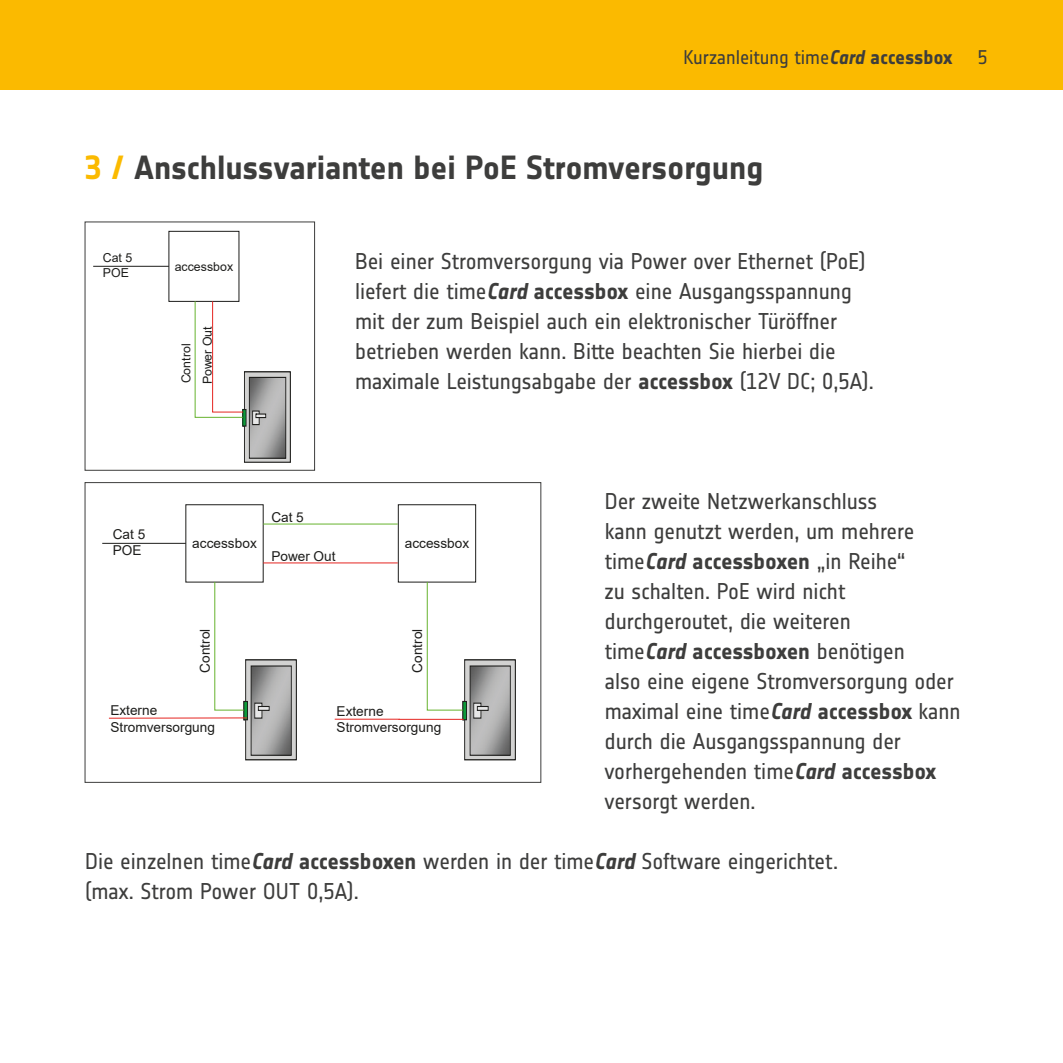
<style>
.page{position:relative;width:1063px;height:1063px;background:#fff}
.page>*{position:absolute;margin:0;border:0;box-sizing:border-box;transform-origin:0 0}
.überschrift_spaltens{font:700 33px "Notes";letter-spacing:-.01em;color:#3d3d3c}
.subline_seite{font:22.5px "Notes Regular Tf";letter-spacing:-.005em;color:#3d3d3c}
.subline_seite-2{font:22.5px "Notes Bold Tf";letter-spacing:-.01em;color:#3d3d3c}
.t1{font:19.5px "Notes";letter-spacing:-.005em;color:#3d3d3c}
.t2{font:19.5px "Notes Regular Tf";color:#3d3d3c}
.t3{font:13.5px/16.5px "Arial";letter-spacing:.005em;color:#1d1d1b}
.t4{font:12.3px/14.7px "Arial";letter-spacing:.005em;color:#1d1d1b}
.t5{font:12.3px "Notes";letter-spacing:.005em;color:#1d1d1b}
.s1{font-family:"Notes Bold Italic Tf"}
.s2{font-family:"Notes Bold Tf"}
.s3{font-family:"Notes Bold Tf";font-weight:400;color:#fbba00}
.s4{font-family:"Notes"}
.s5{font-family:"Notes Regular Tf"}
</style>
<div class="page">
<div style="left:0;top:0;width:1063px;height:89px;background:#fbba00"></div>
<svg style="left:246px;top:373px;width:43px;height:88px;background:#adadad"></svg>
<div style="left:244px;top:371px;width:47px;height:92px;border:1px solid #1d1d1b"></div>
<div style="left:249px;top:377px;width:37px;height:81px;border:1px solid #1d1d1b"></div>
<svg style="left:254px;top:413px;width:3px;height:10px"></svg>
<div style="left:252px;top:411px;width:7px;height:14px;border:1px solid #1d1d1b"></div>
<svg style="left:255px;top:414px;width:11px;height:4px"></svg>
<div style="left:169px;top:231px;width:70px;height:71px;border:1px solid #1d1d1b"></div>
<hr style="left:93px;top:266px;width:76px;height:1px;background:#1d1d1b">
<svg style="left:194px;top:300px;width:50px;height:118px"></svg>
<div style="left:85px;top:222px;width:230px;height:249px;border:1px solid #3d3d3c"></div>
<svg style="left:247px;top:661px;width:48px;height:97px;background:#aeaeae"></svg>
<div style="left:245px;top:659px;width:52px;height:101px;border:1px solid #1d1d1b"></div>
<div style="left:251px;top:666px;width:41px;height:90px;border:1px solid #1d1d1b"></div>
<svg style="left:256px;top:705px;width:4px;height:11px"></svg>
<div style="left:254px;top:703px;width:8px;height:15px;border:1px solid #1d1d1b"></div>
<svg style="left:258px;top:706px;width:12px;height:5px"></svg>
<div style="left:244px;top:701px;width:4px;height:19px;border:1px solid #1d1d1b"></div>
<hr style="left:102px;top:543px;width:84px;height:1px;background:#1d1d1b">
<svg style="left:214px;top:581px;width:31px;height:130px"></svg>
<svg style="left:466px;top:661px;width:48px;height:97px;background:#aeaeae"></svg>
<div style="left:464px;top:659px;width:52px;height:101px;border:1px solid #1d1d1b"></div>
<div style="left:470px;top:666px;width:41px;height:90px;border:1px solid #1d1d1b"></div>
<svg style="left:475px;top:705px;width:4px;height:11px"></svg>
<div style="left:473px;top:703px;width:8px;height:15px;border:1px solid #1d1d1b"></div>
<svg style="left:477px;top:706px;width:12px;height:5px"></svg>
<div style="left:463px;top:701px;width:4px;height:19px;border:1px solid #1d1d1b"></div>
<div style="left:398px;top:504px;width:78px;height:79px;border:1px solid #1d1d1b"></div>
<svg style="left:426px;top:581px;width:38px;height:130px"></svg>
<hr style="left:335px;top:719px;width:129px;height:1px;background:#e52521">
<hr style="left:109px;top:717px;width:138px;height:2px;background:#e52521">
<hr style="left:263px;top:524px;width:135px;height:1px;background:#66b32e">
<hr style="left:263px;top:562px;width:135px;height:1px;background:#e52521">
<div style="left:85px;top:482px;width:456px;height:301px;border:1px solid #3d3d3c"></div>
<p class="t1" style="left:684px;top:47px;width:271px">Kurzanleitung time<span class="s1">Card</span> <span class="s2">accessbox</span></p>
<p class="t2" style="left:978px;top:47px;width:11px">5</p>
<p class="überschrift_spaltens" style="left:85px;top:149px;width:680px"><span class="s3">3 /</span> Anschlussvarianten bei PoE Stromversorgung</p>
<p class="t4" style="left:103px;top:251px;width:31px">Cat 5<br>POE</p>
<p class="t4" style="left:175px;top:259px;width:60px">accessbox</p>
<p class="t4" style="left:175px;top:384px;width:60px;line-height:21.6px;rotate:-90deg">Control<br>Power Out</p>
<p class="subline_seite" style="left:355px;top:248px;width:512px">Bei einer Stromversorgung via Power over Ethernet (PoE)</p>
<p class="subline_seite" style="left:355px;top:278px;width:498px">liefert die <span class="s4">time</span><span class="s1">Card</span> <span class="s2">accessbox</span> eine Ausgangsspannung</p>
<p class="subline_seite" style="left:355px;top:308px;width:484px">mit der zum Beispiel auch ein elektronischer Türöffner</p>
<p class="subline_seite" style="left:355px;top:338px;width:482px">betrieben werden kann. Bitte beachten Sie hierbei die</p>
<p class="subline_seite" style="left:355px;top:368px;width:520px">maximale Leistungsabgabe der <span class="s2">accessbox</span> (12V DC; 0,5A).</p>
<p class="subline_seite" style="left:605px;top:488px;width:274px">Der zweite Netzwerkanschluss</p>
<p class="subline_seite" style="left:605px;top:518px;width:311px">kann genutzt werden, um mehrere</p>
<p class="subline_seite-2" style="left:605px;top:548px;width:302px"><span class="s4">time</span><span class="s1">Card</span> accessboxen <span class="s5">„in Reihe“</span></p>
<p class="subline_seite" style="left:605px;top:578px;width:243px">zu schalten. PoE wird nicht</p>
<p class="subline_seite" style="left:605px;top:608px;width:248px">durchgeroutet, die weiteren</p>
<p class="subline_seite-2" style="left:605px;top:638px;width:302px"><span class="s4">time</span><span class="s1">Card</span> accessboxen <span class="s5">benötigen</span></p>
<p class="subline_seite" style="left:604px;top:668px;width:351px">also eine eigene Stromversorgung oder</p>
<p class="subline_seite" style="left:605px;top:698px;width:357px">maximal eine <span class="s4">time</span><span class="s1">Card</span> <span class="s2">accessbox</span> kann</p>
<p class="subline_seite" style="left:605px;top:728px;width:298px">durch die Ausgangsspannung der</p>
<p class="subline_seite" style="left:605px;top:758px;width:333px">vorhergehenden <span class="s4">time</span><span class="s1">Card</span> <span class="s2">accessbox</span></p>
<p class="subline_seite" style="left:605px;top:788px;width:152px">versorgt werden.</p>
<p class="subline_seite" style="left:85px;top:848px;width:755px">Die einzelnen <span class="s4">time</span><span class="s1">Card</span> <span class="s2">accessboxen</span> werden in der <span class="s4">time</span><span class="s1">Card</span> Software eingerichtet.</p>
<p class="subline_seite" style="left:85px;top:878px;width:275px">(max. Strom Power OUT 0,5A).</p>
<p class="t3" style="left:271px;top:509px;width:34px">Cat 5</p>
<p class="t3" style="left:113px;top:526px;width:34px">Cat 5<br>POE</p>
<p class="t3" style="left:192px;top:535px;width:66px">accessbox</p>
<p class="t3" style="left:405px;top:535px;width:66px">accessbox</p>
<p class="t3" style="left:271px;top:548px;width:66px">Power Out</p>
<p class="t3" style="left:197px;top:673px;width:46px;rotate:-90deg">Control</p>
<p class="t3" style="left:409px;top:673px;width:46px;rotate:-90deg">Control</p>
<p class="t3" style="left:337px;top:703px;width:106px">Externe<br>Stromversorgung</p>
<p class="t5" style="left:702px;top:640px;width:36px">Seite 2</p>
<p class="t3" style="left:110px;top:702px;width:106px">Externe<br>Stromversorgung</p>
</div>
